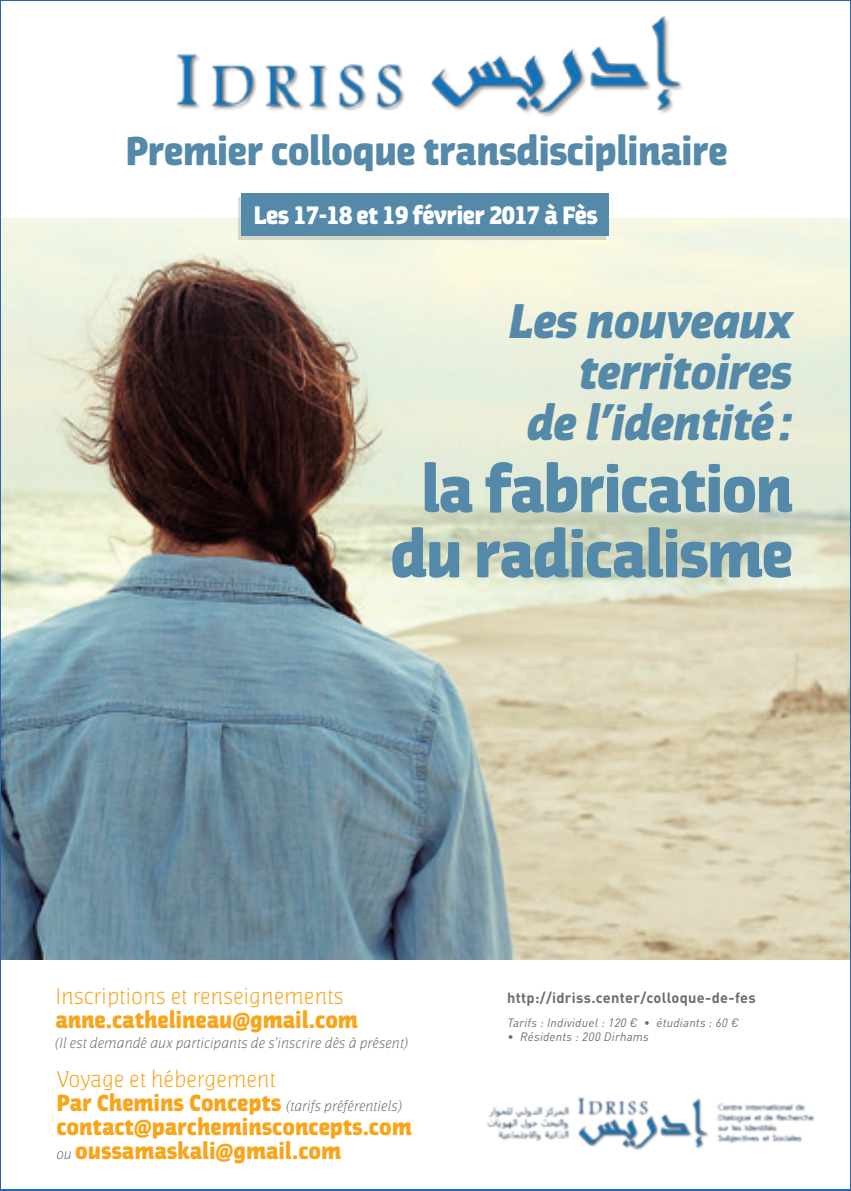
<style>
.page{position:relative;width:851px;height:1191px;background:#fff}
.page>*{position:absolute;margin:0;border:0;box-sizing:border-box;transform-origin:0 0}
.t1{font:900 61.6px/65px "Jaures";color:#5489a9;text-align:center}
.t2{font:italic 900 45.6px/51.4px "Jaures";letter-spacing:.01em;color:#5489a9;text-align:right}
.t3{font:900 38px "Jaures";letter-spacing:.01em;color:#5489a9}
.t4{font:900 23.8px "Jaures";color:#fff}
.t5{font:900 22px "Jaures";letter-spacing:.025em;color:#f9a51b}
.t6{font:300 22px "Jaures";letter-spacing:.025em;color:#f9a51b}
.t7{font:700 14.6px "DIN";letter-spacing:.02em;color:#6c6d70}
.t8{font:italic 300 14px "Jaures";letter-spacing:.025em;color:#6c6d70}
.t9{font:italic 12px "DIN";letter-spacing:.02em;color:#6c6d70}
.s1{font-weight:900;font-style:normal;font-size:22px;color:#f9a51b}
.s2{font-weight:300;font-style:italic;font-size:14px;color:#6c6d70}
</style>
<div class="page">
<img style="left:3px;top:218px;width:844px;height:741px">
<div style="left:238px;top:197px;width:368px;height:43px;background:#d5d7c8"></div>
<img style="left:432px;top:15px;width:251px;height:102px">
<img style="left:176px;top:54px;width:256px;height:57px">
<div style="left:241px;top:193px;width:368px;height:43px;background:#5489a9"></div>
<img style="left:487px;top:1097px;width:328px;height:53px">
<p class="t3" style="left:126px;top:128px;width:603px">Premier colloque transdisciplinaire</p>
<p class="t4" style="left:254px;top:200px;width:345px">Les 17-18 et 19 février 2017 à Fès</p>
<p class="t2" style="left:510px;top:295px;width:284px">Les nouveaux territoires<br>de l’identité :</p>
<p class="t1" style="left:391px;top:457px;width:403px">la fabrication du radicalisme</p>
<p class="t6" style="left:56px;top:984px;width:289px">Inscriptions et renseignements</p>
<p class="t7" style="left:507px;top:988px;width:250px">http://idriss.center/colloque-de-fes</p>
<p class="t5" style="left:56px;top:1006px;width:303px">anne.cathelineau@gmail.com</p>
<p class="t8" style="left:56px;top:1035px;width:353px">(Il est demandé aux participants de s’inscrire dès à présent)</p>
<p class="t6" style="left:57px;top:1067px;width:220px">Voyage et hébergement</p>
<p class="t8" style="left:57px;top:1098px;width:346px"><span class="s1">Par Chemins Concepts</span> (tarifs préférentiels)</p>
<p class="t5" style="left:57px;top:1113px;width:356px">contact@parcheminsconcepts.com</p>
<p class="t5" style="left:57px;top:1137px;width:286px"><span class="s2">ou</span> oussamaskali@gmail.com</p>
<p class="t9" style="left:507px;top:1014px;width:233px">Tarifs : Individuel : 120 € • étudiants : 60 €</p>
<p class="t9" style="left:507px;top:1029px;width:143px">• Résidents : 200 Dirhams</p>
</div>
